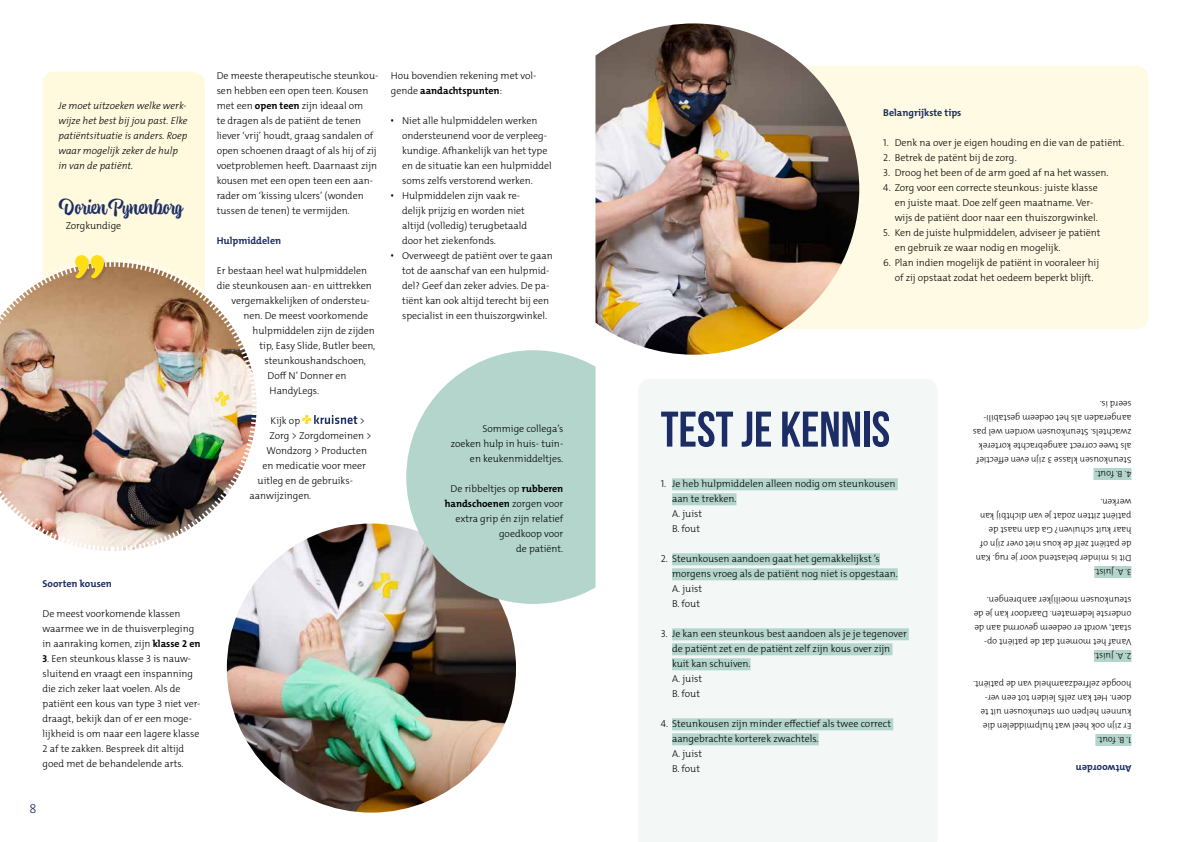
<style>
.page{position:relative;width:1191px;height:842px;background:#fff}
.page>*{position:absolute;margin:0;border:0;box-sizing:border-box;transform-origin:0 0}
.t1{font:700 50px "Bebas Neue";color:#1b2d64}
.t2{font:20px "Atocha";color:#1b2d64}
.t3{font:300 13px "The Mix Os F";color:#1b2d64}
.t4{font:300 10px/15px "The Mix Os F";color:#000}
.t5{font:italic 300 10px/15px "The Mix Os F";color:#000}
.t6{font:700 10px "The Mix Os F";color:#1b2d64}
.t7{font:300 9px/14px "The Mix Os F";color:#000}
.s1{font-weight:700}
.s2{font-family:"Arial Narrow";font-weight:400}
</style>
<div class="page">
<div style="left:638px;top:379px;width:299px;height:463px;background:#f3f8f7"></div>
<img style="left:227px;top:523px;width:289px;height:290px;border-radius:145px">
<svg style="left:302px;top:415px;width:55px;height:9px"></svg>
<div style="left:43px;top:72px;width:162px;height:257px;background:#fff9de;border-radius:12px"></div>
<img style="left:0;top:256px;width:257px;height:295px">
<div style="left:77px;top:257px;width:29px;height:23px;background:#000;opacity:.1"></div>
<svg style="left:75px;top:255px;width:29px;height:23px"></svg>
<div style="left:755px;top:66px;width:393px;height:263px;background:#fff9de;border-radius:12px"></div>
<img style="left:595px;top:23px;width:264px;height:332px">
<div style="left:1095px;top:734px;width:36px;height:12px;background:#b3d5cb"></div>
<div style="left:1094px;top:650px;width:37px;height:12px;background:#b3d5cb"></div>
<div style="left:1094px;top:566px;width:37px;height:12px;background:#b3d5cb"></div>
<div style="left:1093px;top:468px;width:38px;height:12px;background:#b3d5cb"></div>
<svg style="left:406px;top:350px;width:189px;height:254px;background:#b9d4cc"></svg>
<div style="left:672px;top:478px;width:225px;height:12px;background:#b3d5cb"></div>
<div style="left:672px;top:493px;width:64px;height:12px;background:#b3d5cb"></div>
<div style="left:672px;top:553px;width:208px;height:12px;background:#b3d5cb"></div>
<div style="left:672px;top:568px;width:225px;height:12px;background:#b3d5cb"></div>
<div style="left:672px;top:628px;width:237px;height:12px;background:#b3d5cb"></div>
<div style="left:672px;top:643px;width:220px;height:12px;background:#b3d5cb"></div>
<div style="left:672px;top:658px;width:78px;height:12px;background:#b3d5cb"></div>
<div style="left:672px;top:718px;width:221px;height:12px;background:#b3d5cb"></div>
<div style="left:672px;top:733px;width:146px;height:12px;background:#b3d5cb"></div>
<p class="t5" style="left:58px;top:98px;width:130px">Je moet uitzoeken welke werk&shy;wijze het best bij jou past. Elke patiëntsituatie is anders. Roep waar mogelijk zeker de hulp in van de patiënt.</p>
<h2 class="t2" style="left:58px;top:193px;width:125px">Dorien Pynenborg</h2>
<p class="t4" style="left:66px;top:218px;width:57px">Zorgkundige</p>
<p class="t6" style="left:43px;top:578px;width:71px">Soorten kousen</p>
<p class="t4" style="left:43px;top:607px;width:159px">De meest voorkomende klassen waarmee we in de thuisverpleging in aanraking komen, zijn <span class="s1">klasse 2 en</span></p>
<p class="t4" style="left:43px;top:652px;width:159px"><span class="s1">3</span>. Een steunkous klasse 3 is nauw&shy;sluitend en vraagt een inspanning die zich zeker laat voelen. Als de patiënt een kous van type 3 niet ver&shy;draagt, bekijk dan of er een moge&shy;lijkheid is om naar een lagere klasse 2 af te zakken. Bespreek dit altijd goed met de behandelende arts.</p>
<h3 class="t3" style="left:29px;top:800px;width:9px">8</h3>
<p class="t4" style="left:217px;top:68px;width:163px">De meeste therapeutische steunkou&shy;sen hebben een open teen. Kousen met een <span class="s1">open teen</span> zijn ideaal om<br>te dragen als de patiënt de tenen liever ‘vrij’ houdt, graag sandalen of open schoenen draagt of als hij of zij voetproblemen heeft. Daarnaast zijn kousen met een open teen een aan&shy;rader om ‘kissing ulcers’ (wonden tussen de tenen) te vermijden.</p>
<p class="t6" style="left:217px;top:234px;width:66px">Hulpmiddelen</p>
<p class="t4" style="left:217px;top:263px;width:152px">Er bestaan heel wat hulpmiddelen</p>
<p class="t4" style="left:217px;top:278px;width:157px">die steunkousen aan- en uittrekken</p>
<p class="t4" style="left:232px;top:293px;width:140px">vergemakkelijken of ondersteu-</p>
<p class="t4" style="left:244px;top:308px;width:126px">nen. De meest voorkomende</p>
<p class="t4" style="left:253px;top:323px;width:124px">hulpmiddelen zijn de zijden</p>
<p class="t4" style="left:260px;top:338px;width:117px">tip, Easy Slide, Butler been,</p>
<p class="t4" style="left:265px;top:353px;width:103px">steunkoushandschoen,</p>
<p class="t4" style="left:268px;top:368px;width:80px">Doff N’ Donner en</p>
<p class="t4" style="left:270px;top:383px;width:51px">HandyLegs.</p>
<p class="t4" style="left:271px;top:413px;width:31px">Kijk op</p>
<p class="t4" style="left:359px;top:413px;width:7px">&gt;</p>
<p class="t4" style="left:270px;top:428px;width:104px">Zorg &gt; Zorgdomeinen &gt;</p>
<p class="t4" style="left:267px;top:443px;width:102px">Wondzorg &gt; Producten</p>
<p class="t4" style="left:263px;top:458px;width:105px">en medicatie voor meer</p>
<p class="t4" style="left:258px;top:473px;width:97px">uitleg en de gebruiks-</p>
<p class="t4" style="left:250px;top:488px;width:63px">aanwijzingen.</p>
<p class="t4" style="left:391px;top:68px;width:147px">Hou bovendien rekening met vol&shy;gende <span class="s1">aandachtspunten</span>:</p>
<p class="t4" style="left:402px;top:113px;width:151px;text-indent:-11px"><span class="s2">•</span> Niet alle hulpmiddelen werken ondersteunend voor de verpleeg&shy;kundige. Afhankelijk van het type en de situatie kan een hulpmiddel soms zelfs verstorend werken.</p>
<p class="t4" style="left:402px;top:188px;width:126px;text-indent:-11px"><span class="s2">•</span> Hulpmiddelen zijn vaak re&shy;delijk prijzig en worden niet altijd (volledig) terugbetaald door het ziekenfonds.</p>
<p class="t4" style="left:402px;top:248px;width:152px;text-indent:-11px"><span class="s2">•</span> Overweegt de patiënt over te gaan tot de aanschaf van een hulpmid&shy;del? Geef dan zeker advies. De pa&shy;tiënt kan ook altijd terecht bij een specialist in een thuiszorgwinkel.</p>
<p class="t4" style="left:451px;top:421px;width:114px;text-align:right">Sommige collega’s zoeken hulp in huis- tuin&shy;en keukenmiddeltjes.</p>
<p class="t4" style="left:445px;top:481px;width:120px;text-align:right">De ribbeltjes op <span class="s1">rubberen handschoenen</span> zorgen voor extra grip én zijn relatief goedkoop voor<br>de patiënt.</p>
<p class="t6" style="left:883px;top:106px;width:80px">Belangrijkste tips</p>
<p class="t4" style="left:883px;top:135px;width:242px">1. Denk na over je eigen houding en die van de patiënt.</p>
<p class="t4" style="left:883px;top:150px;width:135px">2. Betrek de patënt bij de zorg.</p>
<p class="t4" style="left:883px;top:165px;width:227px">3. Droog het been of de arm goed af na het wassen.</p>
<p class="t4" style="left:894px;top:180px;width:205px;text-indent:-11px">4. Zorg voor een correcte steunkous: juiste klasse en juiste maat. Doe zelf geen maatname. Ver&shy;wijs de patiënt door naar een thuiszorgwinkel.</p>
<p class="t4" style="left:894px;top:225px;width:207px;text-indent:-11px">5. Ken de juiste hulpmiddelen, adviseer je patiënt en gebruik ze waar nodig en mogelijk.</p>
<p class="t4" style="left:883px;top:255px;width:217px;text-align:center">6. Plan indien mogelijk de patiënt in vooraleer hij of zij opstaat zodat het oedeem beperkt blijft.</p>
<h1 class="t1" style="left:660px;top:402px;width:231px">TEST JE KENNIS</h1>
<p class="t4" style="left:672px;top:476px;width:225px;text-indent:-11px">1. Je heb hulpmiddelen alleen nodig om steunkousen aan te trekken.<br>A. juist<br>B. fout</p>
<p class="t4" style="left:672px;top:551px;width:227px;text-indent:-11px">2. Steunkousen aandoen gaat het gemakkelijkst ’s morgens vroeg als de patiënt nog niet is opgestaan.<br>A. juist<br>B. fout</p>
<p class="t4" style="left:672px;top:626px;width:236px;text-indent:-11px">3. Je kan een steunkous best aandoen als je je tegenover de patiënt zet en de patiënt zelf zijn kous over zijn kuit kan schuiven.<br>A. juist<br>B. fout</p>
<p class="t4" style="left:672px;top:716px;width:220px;text-indent:-11px">4. Steunkousen zijn minder effectief als twee correct aangebrachte korterek zwachtels.<br>A. juist<br>B. fout</p>
<p class="t7" style="left:1131px;top:481px;width:160px;rotate:-180deg">4. B. fout.<br>Steunkousen klasse 3 zijn even effectief als twee correct aangebrachte korterek zwachtels. Steunkousen worden wel pas aangeraden als het oedeem gestabili&shy;seerd is.</p>
<p class="t7" style="left:1131px;top:579px;width:157px;rotate:-180deg">3. A. juist.<br>Dit is minder belastend voor je rug. Kan de patiënt zelf de kous niet over zijn of haar kuit schuiven? Ga dan naast de patiënt zitten zodat je van dichtbij kan werken.</p>
<p class="t7" style="left:1131px;top:663px;width:159px;rotate:-180deg">2. A. juist.<br>Vanaf het moment dat de patiënt op&shy;staat, wordt er oedeem gevormd aan de onderste ledematen. Daardoor kan je de steunkousen moeilijker aanbrengen.</p>
<p class="t7" style="left:1131px;top:747px;width:160px;rotate:-180deg">1. B. fout.<br>Er zijn ook heel wat hulpmiddelen die kunnen helpen om steunkousen uit te doen. Het kan zelfs leiden tot een ver&shy;hoogde zelfredzaamheid van de patiënt.</p>
<p class="t6" style="left:1131px;top:775px;width:57px;rotate:-180deg">Antwoorden</p>
</div>
